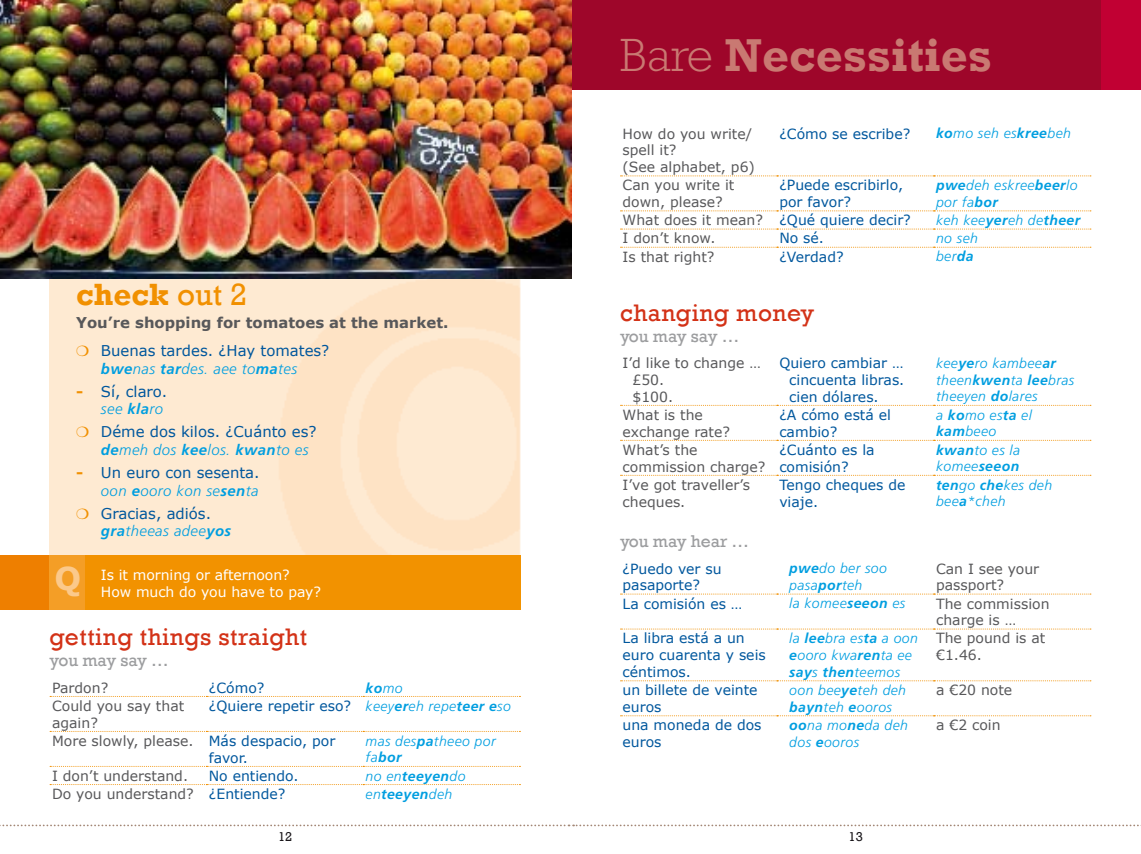
<style>
.page{position:relative;width:1141px;height:854px;background:#fff}
.page>*{position:absolute;margin:0;border:0;box-sizing:border-box;transform-origin:0 0}
.t1{font:700 47.25px "Rockwell";color:#c97972}
.t2{font:700 31.5px "Rockwell";color:#f19000}
.t3{font:700 31.5px "Verdana";color:#fbc98b}
.t4{font:24.5px "Rockwell";letter-spacing:.02em;color:#d33217}
.t5{font:17.5px "Rockwell";letter-spacing:-.005em;color:#9c9d9f}
.t6{font:14.88px "Verdana";color:#00579d}
.t7{font:italic 300 14.88px "Frutiger";letter-spacing:.03em;color:#009ee0}
.t8{font:700 14.88px "Verdana";color:#58585a}
.t9{font:14px/16.8px "Verdana";color:#00579d}
.t10{font:italic 300 14px/16.8px "Frutiger";letter-spacing:.03em;color:#009ee0}
.t11{font:14px/16.8px "Verdana";color:#58585a}
.t12{font:14px/16.8px "Verdana";letter-spacing:-.005em;color:#fff}
.t13{font:italic 700 14px "Frutiger";letter-spacing:.03em;color:#009ee0}
.t14{font:13.12px "Rockwell";color:#1a171b}
.s1{font-weight:400}
.s2{font-weight:700}
.s3{font-weight:700;color:#f19000}
.s4{font-weight:300}
.s5{font-family:"Frutiger";font-weight:300;font-style:italic;color:#009ee0}
.s6{font-family:"Frutiger";font-weight:700;font-style:italic;color:#009ee0}
.s7{color:#58585a}
.s8{color:#00579d}
</style>
<div class="page">
<div style="left:733px;top:0;width:408px;height:89px;background:#c10033"></div>
<div style="left:570px;top:0;width:531px;height:89px;background:#9e062a"></div>
<svg style="left:0;top:824px;width:1141px;height:2px"></svg>
<svg style="left:621px;top:175px;width:470px;height:1px"></svg>
<svg style="left:621px;top:210px;width:470px;height:1px"></svg>
<svg style="left:621px;top:228px;width:470px;height:1px"></svg>
<svg style="left:621px;top:247px;width:470px;height:1px"></svg>
<svg style="left:621px;top:439px;width:470px;height:1px"></svg>
<svg style="left:621px;top:405px;width:470px;height:1px"></svg>
<svg style="left:621px;top:474px;width:470px;height:1px"></svg>
<svg style="left:621px;top:593px;width:470px;height:1px"></svg>
<svg style="left:621px;top:628px;width:470px;height:1px"></svg>
<svg style="left:621px;top:680px;width:470px;height:1px"></svg>
<svg style="left:621px;top:715px;width:470px;height:1px"></svg>
<div style="left:0;top:555px;width:95px;height:54px;background:#ee7f00"></div>
<img style="left:50px;top:278px;width:471px;height:277px">
<div style="left:65px;top:555px;width:456px;height:54px;background:#f29200"></div>
<div style="left:50px;top:555px;width:35px;height:54px;background:#f49e26"></div>
<img style="left:0;top:0;width:571px;height:278px">
<svg style="left:77px;top:345px;width:12px;height:11px"></svg>
<svg style="left:77px;top:426px;width:12px;height:11px"></svg>
<svg style="left:77px;top:507px;width:12px;height:11px"></svg>
<h2 class="t2" style="left:76px;top:275px;width:173px">check <span class="s1">out 2</span></h2>
<p class="t8" style="left:76px;top:313px;width:374px">You’re shopping for tomatoes at the market.</p>
<p class="t6" style="left:101px;top:341px;width:230px">Buenas tardes. ¿Hay tomates?</p>
<p class="t7" style="left:101px;top:360px;width:198px"><span class="s2">bwe</span>nas <span class="s2">tar</span>des. aee to<span class="s2">ma</span>tes</p>
<p class="t6" style="left:76px;top:381px;width:93px"><span class="s3">-</span> Sí, claro.</p>
<p class="t7" style="left:101px;top:400px;width:64px">see <span class="s2">kla</span>ro</p>
<p class="t6" style="left:101px;top:422px;width:217px">Déme dos kilos. ¿Cuánto es?</p>
<p class="t7" style="left:101px;top:441px;width:209px"><span class="s2">de</span>meh dos <span class="s2">kee</span>los. <span class="s2">kwan</span>to es</p>
<p class="t6" style="left:76px;top:463px;width:185px"><span class="s3">-</span> Un euro con sesenta.</p>
<p class="t7" style="left:101px;top:482px;width:159px">oon <span class="s2">e</span>ooro kon se<span class="s2">sen</span>ta</p>
<p class="t6" style="left:101px;top:503px;width:112px">Gracias, adiós.</p>
<p class="t7" style="left:101px;top:522px;width:132px"><span class="s2">gra</span>theeas adee<span class="s2">yos</span></p>
<p class="t12" style="left:101px;top:565px;width:222px">Is it morning or afternoon?<br>How much do you have to pay?</p>
<h2 class="t3" style="left:54px;top:558px;width:28px">Q</h2>
<h3 class="t4" style="left:50px;top:622px;width:259px">getting things straight</h3>
<p class="t5" style="left:50px;top:650px;width:121px">you may say …</p>
<p class="t11" style="left:52px;top:678px;width:58px">Pardon?</p>
<p class="t9" style="left:209px;top:678px;width:57px">¿Cómo?</p>
<p class="t13" style="left:366px;top:679px;width:39px">ko<span class="s4">mo</span></p>
<p class="t11" style="left:52px;top:696px;width:134px">Could you say that again?</p>
<p class="t9" style="left:209px;top:696px;width:304px">¿Quiere repetir eso? <span class="s5">keey</span><span class="s6">er</span><span class="s5">eh repe</span><span class="s6">teer e</span><span class="s5">so</span></p>
<p class="t9" style="left:209px;top:731px;width:128px;text-indent:-157px"><span class="s7">More slowly, please.</span> Más despacio, por favor.</p>
<p class="t10" style="left:366px;top:732px;width:132px">mas des<span class="s2">pa</span>theeo por fa<span class="s2">bor</span></p>
<p class="t11" style="left:52px;top:766px;width:138px">I don’t understand.</p>
<p class="t9" style="left:209px;top:766px;width:91px">No entiendo.</p>
<p class="t10" style="left:366px;top:767px;width:101px">no en<span class="s2">teeyen</span>do</p>
<p class="t11" style="left:52px;top:784px;width:235px">Do you understand? <span class="s8">¿Entiende?</span></p>
<p class="t13" style="left:366px;top:785px;width:88px"><span class="s4">en</span>teeyen<span class="s4">deh</span></p>
<h1 class="t1" style="left:620px;top:27px;width:373px"><span class="s4">Bare</span> Necessities</h1>
<p class="t11" style="left:623px;top:124px;width:134px">How do you write/ spell it?<br>(See alphabet, p6)</p>
<p class="t9" style="left:779px;top:124px;width:132px">¿Cómo se escribe?</p>
<p class="t10" style="left:936px;top:125px;width:136px"><span class="s2">ko</span>mo seh es<span class="s2">kree</span>beh</p>
<p class="t11" style="left:623px;top:176px;width:113px">Can you write it down, please?</p>
<p class="t9" style="left:779px;top:176px;width:125px">¿Puede escribirlo, por favor?</p>
<p class="t10" style="left:936px;top:177px;width:143px"><span class="s2">pwe</span>deh eskree<span class="s2">beer</span>lo por fa<span class="s2">bor</span></p>
<p class="t9" style="left:623px;top:211px;width:290px"><span class="s7">What does it mean?</span> ¿Qué quiere decir?</p>
<p class="t10" style="left:936px;top:212px;width:146px">keh kee<span class="s2">yer</span>eh de<span class="s2">theer</span></p>
<p class="t11" style="left:623px;top:229px;width:95px">I don’t know.</p>
<p class="t9" style="left:779px;top:229px;width:46px">No sé.</p>
<p class="t10" style="left:936px;top:230px;width:43px">no seh</p>
<p class="t11" style="left:623px;top:247px;width:93px">Is that right?</p>
<p class="t9" style="left:779px;top:247px;width:66px">¿Verdad?</p>
<p class="t10" style="left:936px;top:248px;width:39px">ber<span class="s2">da</span></p>
<h3 class="t4" style="left:620px;top:298px;width:196px">changing money</h3>
<p class="t5" style="left:620px;top:325px;width:121px">you may say …</p>
<p class="t11" style="left:632px;top:354px;width:130px;text-indent:-10px">I’d like to change … £50.<br>$100.</p>
<p class="t9" style="left:789px;top:354px;width:117px;text-align:justify;text-indent:-10px">Quiero cambiar … cincuenta libras. cien dólares.</p>
<p class="t10" style="left:936px;top:354px;width:140px">kee<span class="s2">ye</span>ro kambee<span class="s2">ar </span>theen<span class="s2">kwen</span>ta <span class="s2">lee</span>bras theeyen <span class="s2">do</span>lares</p>
<p class="t11" style="left:623px;top:405px;width:109px">What is the exchange rate?</p>
<p class="t9" style="left:779px;top:405px;width:113px">¿A cómo está el cambio?</p>
<p class="t10" style="left:936px;top:406px;width:97px">a <span class="s2">ko</span>mo es<span class="s2">ta</span> el <span class="s2">kam</span>beeo</p>
<p class="t11" style="left:623px;top:440px;width:144px">What’s the commission charge?</p>
<p class="t9" style="left:779px;top:440px;width:97px">¿Cuánto es la comisión?</p>
<p class="t10" style="left:936px;top:441px;width:85px"><span class="s2">kwan</span>to es la komee<span class="s2">seeon</span></p>
<p class="t11" style="left:623px;top:475px;width:129px">I’ve got traveller’s cheques.</p>
<p class="t9" style="left:779px;top:475px;width:128px">Tengo cheques de viaje.</p>
<p class="t10" style="left:936px;top:476px;width:118px"><span class="s2">ten</span>go <span class="s2">che</span>kes deh bee<span class="s2">a</span>*cheh</p>
<p class="t5" style="left:620px;top:531px;width:130px">you may hear …</p>
<p class="t9" style="left:623px;top:559px;width:100px">¿Puedo ver su pasaporte?</p>
<p class="t10" style="left:789px;top:560px;width:99px"><span class="s2">pwe</span>do ber soo pasa<span class="s2">por</span>teh</p>
<p class="t11" style="left:936px;top:559px;width:105px">Can I see your passport?</p>
<p class="t9" style="left:623px;top:594px;width:121px">La comisión es …</p>
<p class="t10" style="left:789px;top:594px;width:117px">la komee<span class="s2">seeon</span> es</p>
<p class="t11" style="left:936px;top:594px;width:115px">The commission charge is …</p>
<p class="t9" style="left:623px;top:629px;width:145px">La libra está a un euro cuarenta y seis céntimos.</p>
<p class="t10" style="left:789px;top:629px;width:130px">la <span class="s2">lee</span>bra es<span class="s2">ta</span> a oon <span class="s2">e</span>ooro kwa<span class="s2">ren</span>ta ee <span class="s2">say</span>s <span class="s2">then</span>teemos</p>
<p class="t11" style="left:936px;top:629px;width:111px">The pound is at €1.46.</p>
<p class="t9" style="left:623px;top:681px;width:137px">un billete de veinte euros</p>
<p class="t10" style="left:789px;top:681px;width:118px">oon bee<span class="s2">ye</span>teh deh <span class="s2">bayn</span>teh <span class="s2">e</span>ooros</p>
<p class="t11" style="left:936px;top:681px;width:78px">a €20 note</p>
<p class="t9" style="left:623px;top:716px;width:140px">una moneda de dos euros</p>
<p class="t10" style="left:789px;top:716px;width:120px"><span class="s2">oo</span>na mo<span class="s2">ne</span>da deh dos <span class="s2">e</span>ooros</p>
<p class="t11" style="left:936px;top:716px;width:66px">a €2 coin</p>
<p class="t14" style="left:278px;top:828px;width:16px">12</p>
<p class="t14" style="left:849px;top:828px;width:16px">13</p>
</div>
